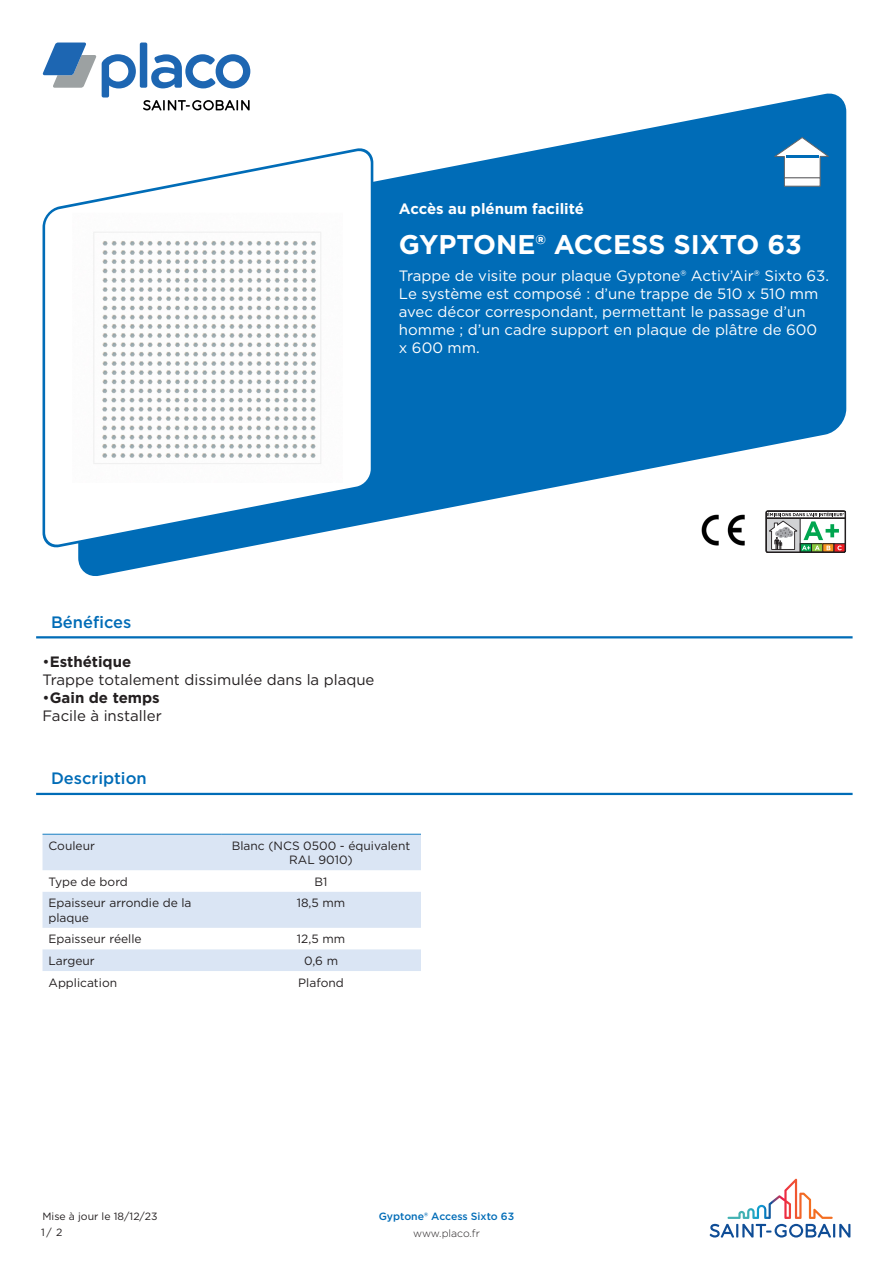
<style>
.page{position:relative;width:893px;height:1263px;background:#fff}
.page>*{position:absolute;margin:0;border:0;box-sizing:border-box;transform-origin:0 0}
.product_name{font:700 27px "Gotham";color:#fff}
.t1{font:500 16.5px "Gotham";color:#006cb7}
.product_description{font:15px/18px "Gotham";color:#fff}
.Benefices{font:15px/18px "Gotham";color:#231f20}
.GFR-Main_earning_tex{font:700 15px "Gotham";color:#fff}
.column_1{font:12px/14.4px "Gotham";color:#231f20}
.column_2{font:12px/14.4px "Gotham";color:#231f20;text-align:center}
.t2{font:10.5px/16.6px "Gotham";color:#231f20}
.Product_Name_Master{font:500 10.5px "Gotham";letter-spacing:-.005em;color:#006cb7}
.t3{font:300 10.5px "Gotham";color:#231f20}
.s1{font-weight:700}
</style>
<div class="page">
<div style="left:140px;top:43px;width:7px;height:45px;background:#1d66b2;border-radius:2px"></div>
<svg style="left:42px;top:43px;width:94px;height:47px"></svg>
<svg style="left:151px;top:54px;width:99px;height:34px"></svg>
<svg style="left:710px;top:1179px;width:140px;height:58px"></svg>
<svg style="left:78px;top:90px;width:768px;height:486px;fill:#006cb7"></svg>
<svg style="left:42px;top:144px;width:333px;height:408px"></svg>
<img style="left:73px;top:213px;width:270px;height:270px">
<svg style="left:774px;top:137px;width:55px;height:49px"></svg>
<div style="left:784px;top:177px;width:36px;height:10px;border:1px solid #636366"></div>
<hr style="left:786px;top:155px;width:32px;height:3px;background:#006cb7">
<hr style="left:36px;top:636px;width:817px;height:2px;background:#006cb7">
<hr style="left:36px;top:793px;width:817px;height:2px;background:#006cb7">
<svg style="left:43px;top:835px;width:378px;height:136px;fill:#dae5f4"></svg>
<hr style="left:43px;top:834px;width:178px;height:1px;background:#167ec2">
<hr style="left:221px;top:834px;width:200px;height:1px;background:#167ec2">
<img style="left:696px;top:510px;width:61px;height:43px">
<svg style="left:766px;top:511px;width:80px;height:42px"></svg>
<p class="GFR-Main_earning_tex" style="left:399px;top:198px;width:187px">Accès au plénum facilité</p>
<p class="product_name" style="left:399px;top:227px;width:404px">GYPTONE® ACCESS SIXTO 63</p>
<p class="product_description" style="left:399px;top:266px;width:432px">Trappe de visite pour plaque Gyptone® Activ’Air® Sixto 63.<br>Le système est composé : d’une trappe de 510 x 510 mm avec décor correspondant, permettant le passage d’un homme ; d’un cadre support en plaque de plâtre de 600 x 600 mm.</p>
<p class="t1" style="left:51px;top:611px;width:82px">Bénéfices</p>
<p class="Benefices" style="left:43px;top:652px;width:333px">•<span class="s1">Esthétique<br></span>Trappe totalement dissimulée dans la plaque</p>
<p class="Benefices" style="left:43px;top:688px;width:121px">•<span class="s1">Gain de temps<br></span>Facile à installer</p>
<p class="t1" style="left:51px;top:768px;width:97px">Description</p>
<p class="column_1" style="left:49px;top:838px;width:48px">Couleur</p>
<p class="column_2" style="left:232px;top:838px;width:180px">Blanc (NCS 0500 - équivalent<br>RAL 9010)</p>
<p class="column_1" style="left:49px;top:874px;width:81px">Type de bord</p>
<p class="column_2" style="left:315px;top:874px;width:14px">B1</p>
<p class="column_1" style="left:49px;top:896px;width:145px">Epaisseur arrondie de la plaque</p>
<p class="column_2" style="left:297px;top:896px;width:50px">18,5 mm</p>
<p class="column_1" style="left:49px;top:932px;width:95px">Epaisseur réelle</p>
<p class="column_2" style="left:297px;top:932px;width:50px">12,5 mm</p>
<p class="column_1" style="left:49px;top:953px;width:48px">Largeur</p>
<p class="column_2" style="left:304px;top:953px;width:36px">0,6 m</p>
<p class="column_1" style="left:49px;top:975px;width:70px">Application</p>
<p class="column_2" style="left:298px;top:975px;width:47px">Plafond</p>
<p class="t2" style="left:41px;top:1207px;width:118px">Mise à jour le 18/12/23<br>1/ 2</p>
<p class="Product_Name_Master" style="left:379px;top:1209px;width:137px">Gyptone® Access Sixto 63</p>
<p class="t3" style="left:413px;top:1227px;width:68px">www.placo.fr</p>
</div>
